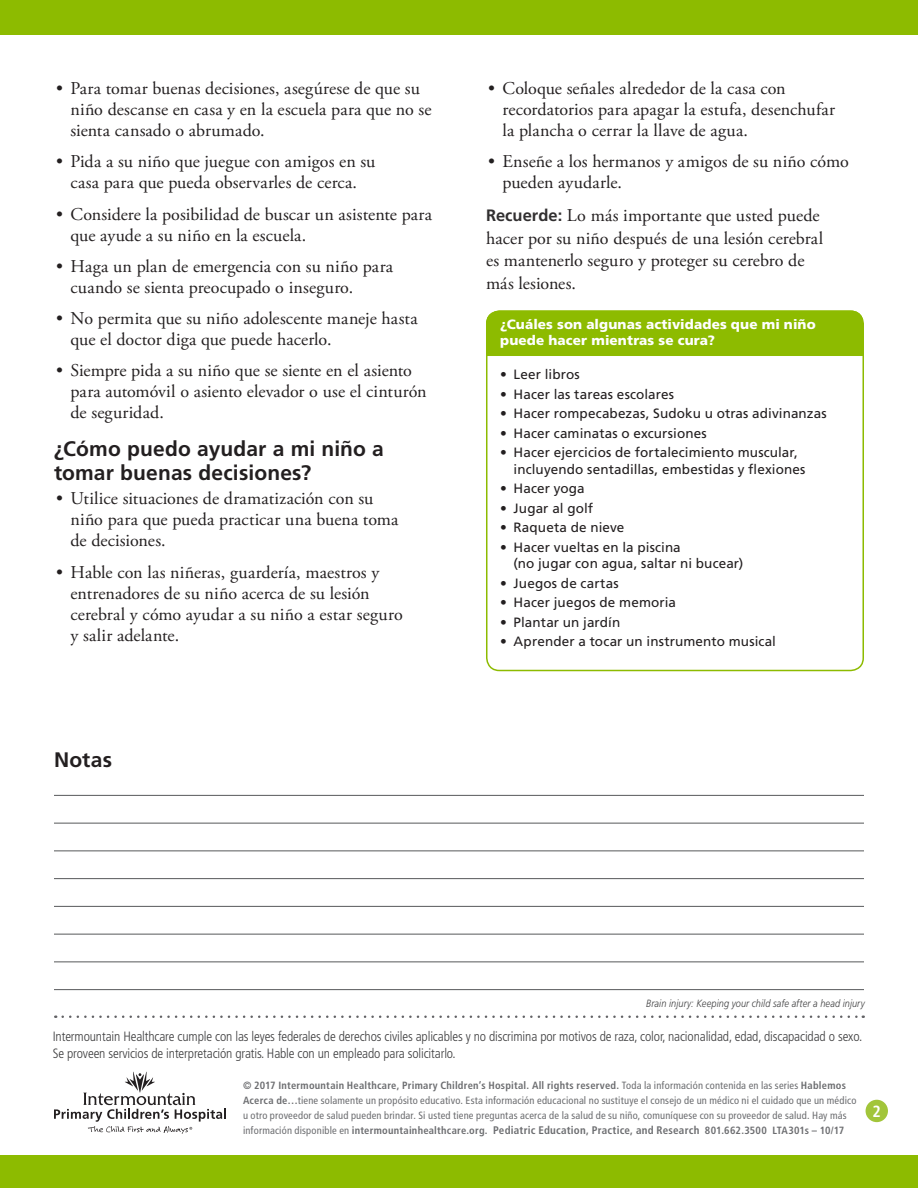
<style>
.page{position:relative;width:918px;height:1188px;background:#fff}
.page>*{position:absolute;margin:0;border:0;box-sizing:border-box;transform-origin:0 0}
.Level_1__h2{font:700 21px/24px "Frutiger LT Std";letter-spacing:.01em;color:#231f20}
.Main__p{font:18px/21px "Adobe Garamond Pro";letter-spacing:.005em;color:#231f20}
.Page_number{font:700 condensed 16.2px "Frutiger LT Std";color:#fff}
.t1{font:13.5px/16.5px "Frutiger LT Std";letter-spacing:.01em;color:#231f20}
.t2{font:300 condensed 13.5px/17.1px "Frutiger LT Std";letter-spacing:-.01em;color:#3e3e3f}
.Table_Heading{font:900 13.5px/16.5px "Frutiger LT Std";letter-spacing:.01em;color:#fff}
.t3{font:condensed 10.5px/15px "Frutiger LT Std";letter-spacing:.015em;color:#6c6d70}
.Table_Main{font:italic 300 10.5px "Frutiger LT Std";letter-spacing:.01em;color:#3e3e3f;scale:.88 1}
.s1{font-family:"Frutiger LT Std";font-weight:700;font-size:16.5px;color:#312f30}
.s2{font-weight:300;font-stretch:condensed}
.s3{font-weight:700}
.s4{font-weight:700;font-size:10.95px}
</style>
<div class="page">
<div style="left:0;top:0;width:918px;height:35px;background:#8dbb00"></div>
<div style="left:866px;top:1100px;width:22px;height:22px;background:#a2c53a;border-radius:50%"></div>
<div style="left:0;top:1156px;width:918px;height:32px;background:#8dbb00"></div>
<svg style="left:54px;top:1072px;width:172px;height:62px"></svg>
<svg style="left:63px;top:1016px;width:801px;height:2px"></svg>
<div style="left:487px;top:310px;width:376px;height:46px;background:#8dbb00"></div>
<div style="left:486px;top:310px;width:378px;height:361px;border:2px solid #8dbb00;border-radius:13px"></div>
<hr style="left:54px;top:795px;width:810px;height:1px;background:#57585a">
<hr style="left:54px;top:823px;width:810px;height:1px;background:#57585a">
<hr style="left:54px;top:850px;width:810px;height:1px;background:#57585a">
<hr style="left:54px;top:878px;width:810px;height:1px;background:#57585a">
<hr style="left:54px;top:906px;width:810px;height:1px;background:#57585a">
<hr style="left:54px;top:934px;width:810px;height:1px;background:#57585a">
<hr style="left:54px;top:962px;width:810px;height:1px;background:#57585a">
<hr style="left:54px;top:989px;width:810px;height:1px;background:#57585a">
<p class="Main__p" style="left:70px;top:78px;width:363px;text-indent:-14px">• Para tomar buenas decisiones, asegúrese de que su niño descanse en casa y en la escuela para que no se sienta cansado o abrumado.</p>
<p class="Main__p" style="left:56px;top:152px;width:321px;text-align:center">• Pida a su niño que juegue con amigos en su casa para que pueda observarles de cerca.</p>
<p class="Main__p" style="left:70px;top:204px;width:363px;text-indent:-14px">• Considere la posibilidad de buscar un asistente para que ayude a su niño en la escuela.</p>
<p class="Main__p" style="left:70px;top:256px;width:324px;text-indent:-14px">• Haga un plan de emergencia con su niño para cuando se sienta preocupado o inseguro.</p>
<p class="Main__p" style="left:70px;top:309px;width:349px;text-indent:-14px">• No permita que su niño adolescente maneje hasta que el doctor diga que puede hacerlo.</p>
<p class="Main__p" style="left:70px;top:361px;width:358px;text-indent:-14px">• Siempre pida a su niño que se siente en el asiento para automóvil o asiento elevador o use el cinturón de seguridad.</p>
<p class="Level_1__h2" style="left:54px;top:437px;width:331px">¿Cómo puedo ayudar a mi niño a tomar buenas decisiones?</p>
<p class="Main__p" style="left:70px;top:489px;width:330px;text-indent:-14px">• Utilice situaciones de dramatización con su niño para que pueda practicar una buena toma de decisiones.</p>
<p class="Main__p" style="left:70px;top:562px;width:334px;text-indent:-14px">• Hable con las niñeras, guardería, maestros y entrenadores de su niño acerca de su lesión cerebral y cómo ayudar a su niño a estar seguro y salir adelante.</p>
<p class="Level_1__h2" style="left:54px;top:748px;width:60px">Notas</p>
<p class="Main__p" style="left:502px;top:78px;width:334px;text-indent:-14px">• Coloque señales alrededor de la casa con recordatorios para apagar la estufa, desenchufar la plancha o cerrar la llave de agua.</p>
<p class="Main__p" style="left:502px;top:152px;width:348px;text-indent:-14px">• Enseñe a los hermanos y amigos de su niño cómo pueden ayudarle.</p>
<p class="Main__p" style="left:486px;top:205px;width:339px;line-height:22.5px"><span class="s1">Recuerde:</span> Lo más importante que usted puede hacer por su niño después de una lesión cerebral es mantenerlo seguro y proteger su cerebro de más lesiones.</p>
<p class="Table_Heading" style="left:500px;top:316px;width:317px">¿Cuáles son algunas actividades que mi niño puede hacer mientras se cura?</p>
<p class="t1" style="left:500px;top:366px;width:81px"><span class="s2">•</span> Leer libros</p>
<p class="t1" style="left:500px;top:386px;width:175px"><span class="s2">•</span> Hacer las tareas escolares</p>
<p class="t1" style="left:500px;top:405px;width:328px"><span class="s2">•</span> Hacer rompecabezas, Sudoku u otras adivinanzas</p>
<p class="t1" style="left:500px;top:425px;width:208px"><span class="s2">•</span> Hacer caminatas o excursiones</p>
<p class="t1" style="left:514px;top:444px;width:293px;text-indent:-14px"><span class="s2">•</span> Hacer ejercicios de fortalecimiento muscular, incluyendo sentadillas, embestidas y flexiones</p>
<p class="t1" style="left:500px;top:480px;width:86px"><span class="s2">•</span> Hacer yoga</p>
<p class="t1" style="left:500px;top:500px;width:94px"><span class="s2">•</span> Jugar al golf</p>
<p class="t1" style="left:500px;top:519px;width:126px"><span class="s2">•</span> Raqueta de nieve</p>
<p class="t1" style="left:514px;top:539px;width:231px;text-indent:-14px"><span class="s2">•</span> Hacer vueltas en la piscina<br>(no jugar con agua, saltar ni bucear)</p>
<p class="t1" style="left:500px;top:575px;width:120px"><span class="s2">•</span> Juegos de cartas</p>
<p class="t1" style="left:500px;top:594px;width:177px"><span class="s2">•</span> Hacer juegos de memoria</p>
<p class="t1" style="left:500px;top:614px;width:122px"><span class="s2">•</span> Plantar un jardín</p>
<p class="t1" style="left:500px;top:633px;width:277px"><span class="s2">•</span> Aprender a tocar un instrumento musical</p>
<p class="Table_Main" style="left:646px;top:997px;width:250px">Brain injury: Keeping your child safe after a head injury</p>
<p class="t2" style="left:53px;top:1027px;width:811px">Intermountain Healthcare cumple con las leyes federales de derechos civiles aplicables y no discrimina por motivos de raza, color, nacionalidad, edad, discapacidad o sexo.<br>Se proveen servicios de interpretación gratis. Hable con un empleado para solicitarlo.</p>
<p class="t3" style="left:243px;top:1078px;width:615px"><span class="s3">© 2017 Intermountain Healthcare, Primary Children’s Hospital. All rights reserved.</span> Toda la información contenida en las series <span class="s3">Hablemos Acerca de…</span>tiene solamente un propósito educativo. Esta información educacional no sustituye el consejo de un médico ni el cuidado que un médico u otro proveedor de salud pueden brindar. Si usted tiene preguntas acerca de la salud de su niño, comuníquese con su proveedor de salud. Hay más información disponible en <span class="s3">intermountainhealthcare.org.</span> <span class="s4">Pediatric Education, Practice, and Research</span> <span class="s3">801.662.3500 LTA301s – 10/17</span></p>
<p class="Page_number" style="left:873px;top:1101px;width:10px">2</p>
</div>
